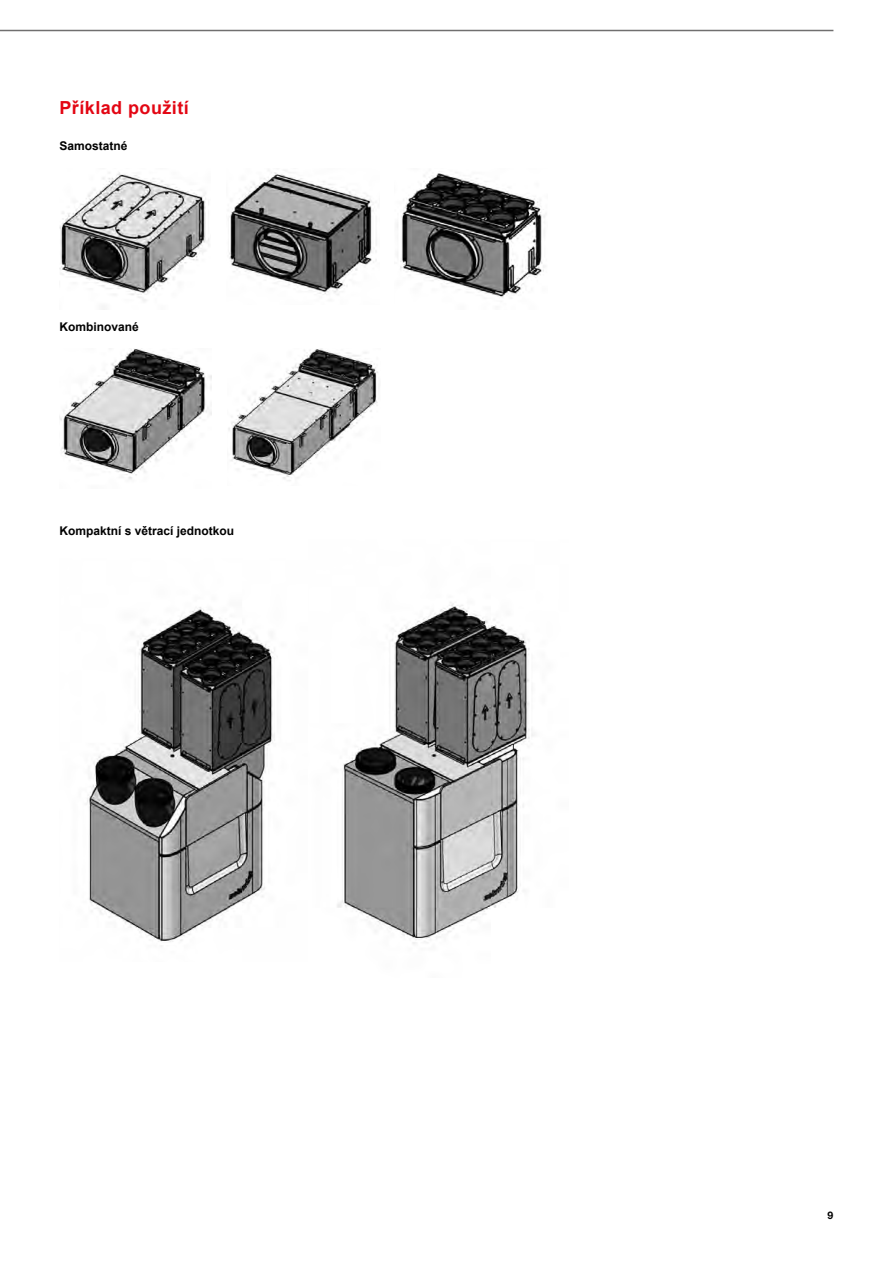
<style>
.page{position:relative;width:893px;height:1263px;background:#fff}
.page>*{position:absolute;margin:0;border:0;box-sizing:border-box;transform-origin:0 0}
.t1{font:700 18px "Arial";letter-spacing:.025em;color:#e30613}
.t2{font:700 12px "Arial";color:#000}
.t3{font:700 10.5px "Helvetica Neue LTW1 G";color:#000}
</style>
<div class="page">
<hr style="left:0;top:30px;width:833px;height:1px;background:#706f6f">
<img style="left:60px;top:172px;width:149px;height:130px">
<img style="left:229px;top:170px;width:148px;height:125px">
<img style="left:397px;top:172px;width:148px;height:127px">
<img style="left:60px;top:349px;width:151px;height:131px">
<img style="left:228px;top:349px;width:150px;height:132px">
<img style="left:87px;top:607px;width:188px;height:335px">
<img style="left:337px;top:602px;width:198px;height:342px">
<h1 class="t1" style="left:60px;top:95px;width:131px">Příklad použití</h1>
<p class="t2" style="left:60px;top:137px;width:70px">Samostatné</p>
<p class="t2" style="left:60px;top:319px;width:81px">Kombinované</p>
<p class="t2" style="left:60px;top:523px;width:176px">Kompaktní s větrací jednotkou</p>
<p class="t3" style="left:828px;top:1209px;width:7px">9</p>
</div>
